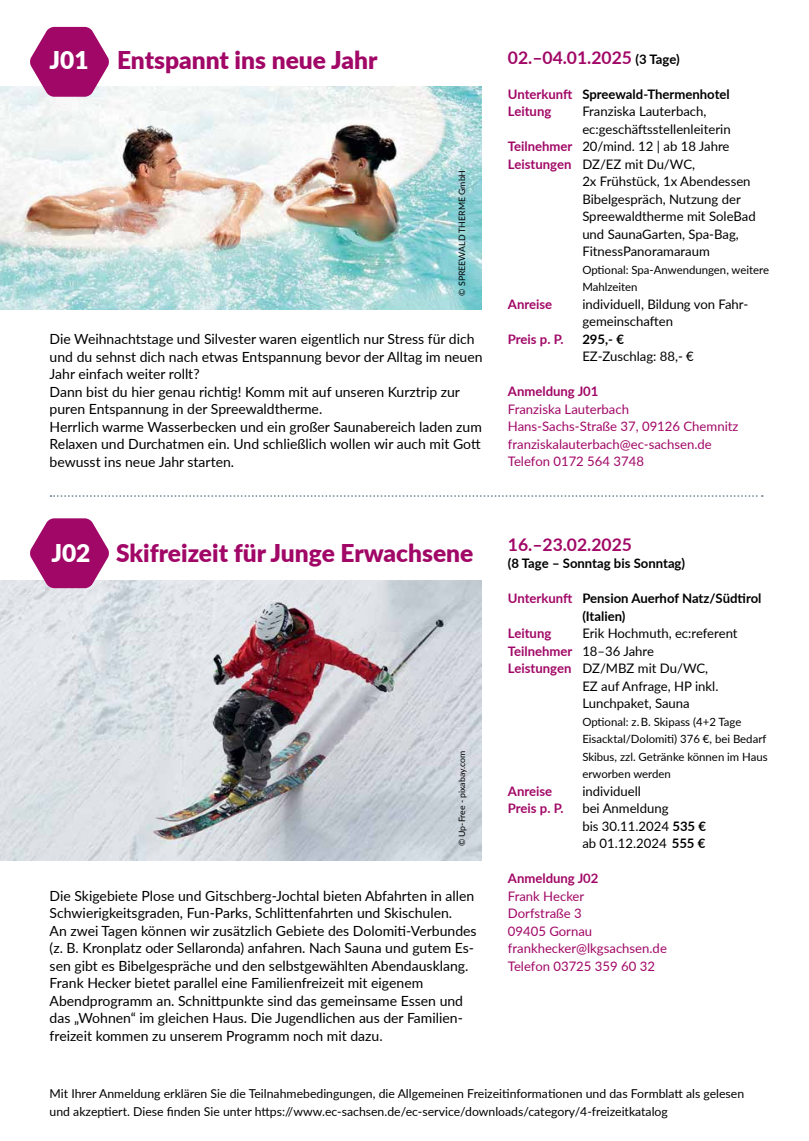
<style>
.page{position:relative;width:809px;height:1141px;background:#fff}
.page>*{position:absolute;margin:0;border:0;box-sizing:border-box;transform-origin:0 0}
.t1{font:900 24.5px "Lato";color:#a10766}
.t2{font:700 17.5px "Lato";color:#a10766}
.t3{font:14px/17.5px "Lato";color:#000}
.t4{font:13.12px/17.5px "Lato";color:#000}
.t5{font:13.12px/17.5px "Lato";color:#a10766}
.t6{font:700 13.12px/17.5px "Lato";color:#000}
.t7{font:700 13.12px "Lato";color:#a10766}
.t8{font:12.25px/17.5px "Lato";color:#000}
.t9{font:11.38px/17.5px "Lato";color:#000}
.t10{font:8.75px "Lato";color:#000}
.s1{color:#fff}
.s2{font-size:13.12px;color:#000}
.s3{color:#a10766}
.s4{font-weight:700;color:#a10766}
.s5{font-weight:400;color:#000}
.s6{font-weight:700}
</style>
<div class="page">
<svg style="left:50px;top:495px;width:712px;height:2px"></svg>
<img style="left:0;top:87px;width:481px;height:222px">
<img style="left:0;top:581px;width:481px;height:279px">
<svg style="left:30px;top:518px;width:79px;height:70px"></svg>
<svg style="left:30px;top:27px;width:79px;height:70px"></svg>
<h1 class="t1" style="left:50px;top:42px;width:329px"><span class="s1">J01</span> Entspannt ins neue Jahr</h1>
<p class="t10" style="left:456px;top:296px;width:127px;rotate:-90deg">© SPREEWALD THERME GmbH</p>
<p class="t3" style="left:50px;top:330px;width:434px">Die Weihnachtstage und Silvester waren eigentlich nur Stress für dich und du sehnst dich nach etwas Entspannung bevor der Alltag im neuen Jahr einfach weiter rollt?<br>Dann bist du hier genau richtig! Komm mit auf unseren Kurztrip zur puren Entspannung in der Spreewaldtherme.<br>Herrlich warme Wasserbecken und ein großer Saunabereich laden zum Relaxen und Durchatmen ein. Und schließlich wollen wir auch mit Gott bewusst ins neue Jahr starten.</p>
<p class="t2" style="left:508px;top:44px;width:173px">02.–04.01.2025 <span class="s2">(3 Tage)</span></p>
<p class="t6" style="left:508px;top:85px;width:223px"><span class="s3">Unterkunft</span> Spreewald-Thermenhotel<br><span class="s3">Leitung</span></p>
<p class="t4" style="left:582px;top:102px;width:126px">Franziska Lauterbach,</p>
<p class="t4" style="left:582px;top:120px;width:150px">ec:geschäftsstellenleiterin</p>
<p class="t4" style="left:508px;top:137px;width:223px"><span class="s4">Teilnehmer</span> 20/mind. 12 | ab 18 Jahre</p>
<p class="t4" style="left:508px;top:155px;width:189px"><span class="s4">Leistungen</span> DZ/EZ mit Du/WC,</p>
<p class="t4" style="left:582px;top:172px;width:170px">2x Frühstück, 1x Abendessen</p>
<p class="t4" style="left:582px;top:190px;width:160px">Bibelgespräch, Nutzung der</p>
<p class="t4" style="left:582px;top:207px;width:175px">Spreewaldtherme mit SoleBad</p>
<p class="t4" style="left:582px;top:225px;width:158px">und SaunaGarten, Spa-Bag,</p>
<p class="t4" style="left:582px;top:242px;width:129px">FitnessPanoramaraum</p>
<p class="t9" style="left:582px;top:260px;width:188px">Optional: Spa-Anwendungen, weitere<br>Mahlzeiten</p>
<p class="t7" style="left:508px;top:294px;width:46px">Anreise</p>
<p class="t4" style="left:582px;top:295px;width:166px">individuell, Bildung von Fahr&shy;gemeinschaften</p>
<p class="t7" style="left:508px;top:329px;width:57px">Preis p. P.</p>
<p class="t6" style="left:582px;top:330px;width:43px">295,- €</p>
<p class="t4" style="left:582px;top:347px;width:113px">EZ-Zuschlag: 88,- €</p>
<p class="t7" style="left:508px;top:382px;width:92px">Anmeldung J01</p>
<p class="t5" style="left:508px;top:400px;width:232px">Franziska Lauterbach<br>Hans-Sachs-Straße 37, 09126 Chemnitz franziskalauterbach@ec-sachsen.de<br>Telefon 0172 564 3748</p>
<h1 class="t1" style="left:51px;top:535px;width:423px"><span class="s1">J02</span> Skifreizeit für Junge Erwachsene</h1>
<p class="t10" style="left:456px;top:846px;width:97px;rotate:-90deg">© Up-Free - pixabay.com</p>
<p class="t3" style="left:50px;top:886px;width:428px">Die Skigebiete Plose und Gitschberg-Jochtal bieten Abfahrten in allen Schwierigkeitsgraden, Fun-Parks, Schlittenfahrten und Skischulen.<br>An zwei Tagen können wir zusätzlich Gebiete des Dolomiti-Verbundes (z. B. Kronplatz oder Sellaronda) anfahren. Nach Sauna und gutem Es&shy;sen gibt es Bibelgespräche und den selbstgewählten Abendausklang.<br>Frank Hecker bietet parallel eine Familienfreizeit mit eigenem Abendprogramm an. Schnittpunkte sind das gemeinsame Essen und das „Wohnen“ im gleichen Haus. Die Jugendlichen aus der Familien&shy;freizeit kommen zu unserem Programm noch mit dazu.</p>
<p class="t2" style="left:508px;top:532px;width:126px">16.–23.02.2025</p>
<p class="t6" style="left:508px;top:554px;width:179px">(8 Tage – Sonntag bis Sonntag)</p>
<p class="t6" style="left:582px;top:589px;width:181px;text-indent:-74px"><span class="s3">Unterkunft</span> Pension Auerhof Natz/Südtirol (Italien)</p>
<p class="t7" style="left:508px;top:624px;width:45px">Leitung</p>
<p class="t4" style="left:582px;top:624px;width:157px">Erik Hochmuth, ec:referent</p>
<p class="t7" style="left:508px;top:641px;width:148px">Teilnehmer <span class="s5">18–36 Jahre</span></p>
<p class="t4" style="left:508px;top:659px;width:202px"><span class="s4">Leistungen</span> DZ/MBZ mit Du/WC,</p>
<p class="t4" style="left:582px;top:677px;width:138px">EZ auf Anfrage, HP inkl.</p>
<p class="t4" style="left:582px;top:694px;width:109px">Lunchpaket, Sauna</p>
<p class="t9" style="left:582px;top:712px;width:187px">Optional: z. B. Skipass (4+2 Tage<br>Eisacktal/Dolomiti) 376 €, bei Bedarf<br>Skibus, zzl. Getränke können im Haus erworben werden</p>
<p class="t7" style="left:508px;top:781px;width:46px">Anreise</p>
<p class="t4" style="left:582px;top:782px;width:60px">individuell</p>
<p class="t7" style="left:508px;top:799px;width:57px">Preis p. P.</p>
<p class="t4" style="left:582px;top:799px;width:125px">bei Anmeldung<br>bis 30.11.2024 <span class="s6">535 € </span>ab 01.12.2024 <span class="s6">555 €</span></p>
<p class="t7" style="left:508px;top:869px;width:92px">Anmeldung J02</p>
<p class="t5" style="left:508px;top:887px;width:160px">Frank Hecker<br>Dorfstraße 3<br>09405 Gornau frankhecker@lkgsachsen.de<br>Telefon 03725 359 60 32</p>
<p class="t8" style="left:50px;top:1084px;width:696px">Mit Ihrer Anmeldung erklären Sie die Teilnahmebedingungen, die Allgemeinen Freizeitinformationen und das Formblatt als gelesen und akzeptiert. Diese finden Sie unter https://www.ec-sachsen.de/ec-service/downloads/category/4-freizeitkatalog</p>
</div>
